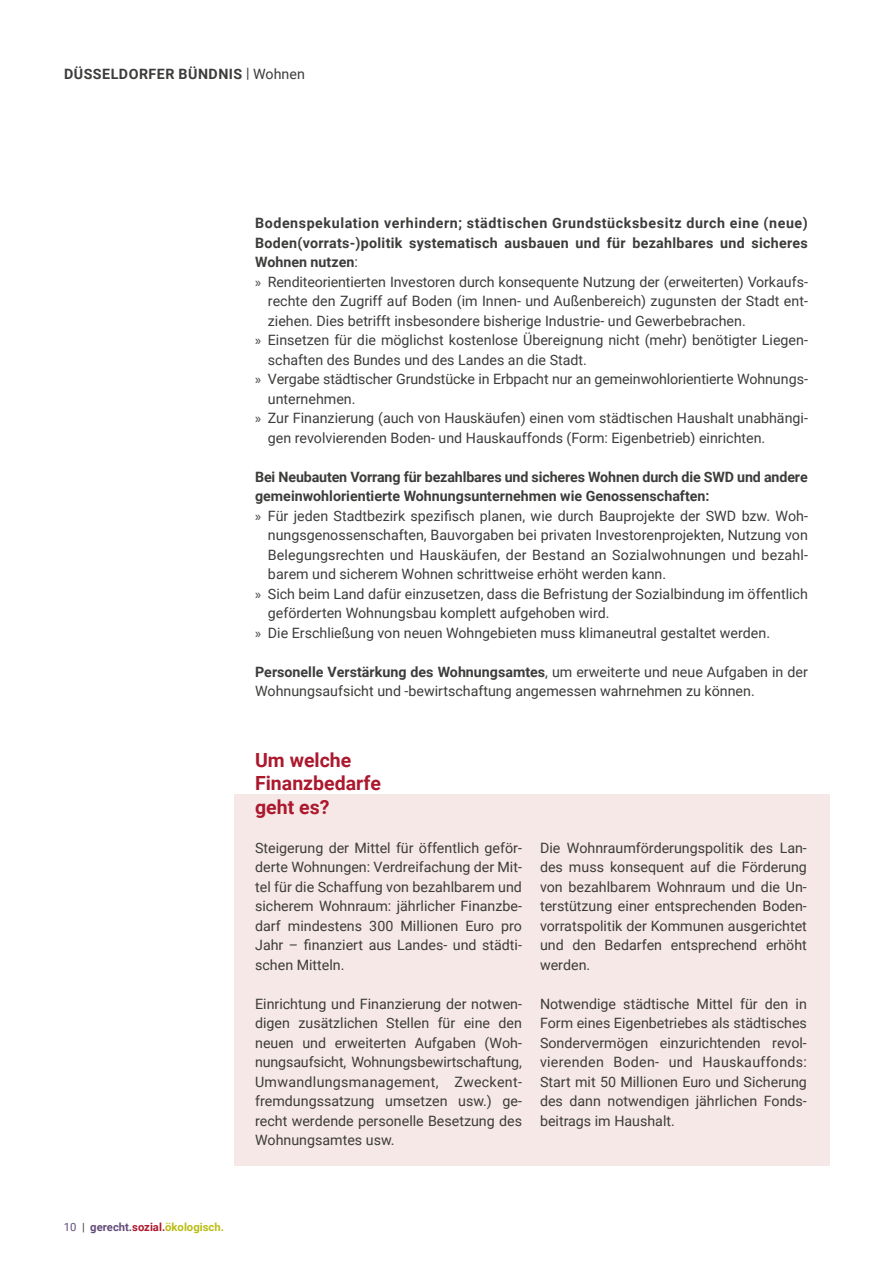
<style>
.page{position:relative;width:893px;height:1263px;background:#fff}
.page>*{position:absolute;margin:0;border:0;box-sizing:border-box;transform-origin:0 0}
.t1{font:700 19.5px/23.4px "Roboto";color:#ac182d}
.t2{font:14.25px/19.5px "Roboto";color:#3c3c3b;text-align:justify}
.t3{font:700 14.25px "Roboto";letter-spacing:.02em;color:#3c3c3b}
.t4{font:700 14.25px "Roboto";color:#3c3c3b}
.t5{font:700 14.25px "Roboto";letter-spacing:.04em;color:#3c3c3b}
.t6{font:700 14.25px "Roboto";letter-spacing:-.01em;color:#3c3c3b}
.t7{font:700 11.25px "Roboto";color:#b9be13}
.s1{font-weight:400}
.s2{font-family:"Myriad Pro"}
.s3{font-weight:700}
.s4{font-weight:400;color:#634d79}
.s5{font-weight:400;color:#3c3c3b}
.s6{color:#634d79}
.s7{color:#ac182d}
</style>
<div class="page">
<div style="left:234px;top:794px;width:595px;height:371px;background:#f6e8e6"></div>
<p class="t3" style="left:64px;top:63px;width:242px">DÜSSELDORFER BÜNDNIS <span class="s1">| Wohnen</span></p>
<p class="t5" style="left:255px;top:213px;width:554px">Bodenspekulation verhindern; städtischen Grundstücksbesitz durch eine (neue)</p>
<p class="t3" style="left:255px;top:233px;width:554px">Boden(vorrats-)politik systematisch ausbauen und für bezahlbares und sicheres</p>
<p class="t4" style="left:255px;top:252px;width:104px">Wohnen nutzen<span class="s1">:</span></p>
<p class="t2" style="left:255px;top:272px;width:554px"><span class="s2">»</span> Renditeorientierten Investoren durch konsequente Nutzung der (erweiterten) Vorkaufs-</p>
<p class="t2" style="left:268px;top:291px;width:542px">rechte den Zugriff auf Boden (im Innen- und Außenbereich) zugunsten der Stadt ent-</p>
<p class="t2" style="left:268px;top:311px;width:479px">ziehen. Dies betrifft insbesondere bisherige Industrie- und Gewerbebrachen.</p>
<p class="t2" style="left:255px;top:330px;width:554px"><span class="s2">»</span> Einsetzen für die möglichst kostenlose Übereignung nicht (mehr) benötigter Liegen-</p>
<p class="t2" style="left:268px;top:350px;width:321px">schaften des Bundes und des Landes an die Stadt.</p>
<p class="t2" style="left:255px;top:369px;width:554px"><span class="s2">»</span> Vergabe städtischer Grundstücke in Erbpacht nur an gemeinwohlorientierte Wohnungs-</p>
<p class="t2" style="left:268px;top:389px;width:89px">unternehmen.</p>
<p class="t2" style="left:255px;top:408px;width:554px"><span class="s2">»</span> Zur Finanzierung (auch von Hauskäufen) einen vom städtischen Haushalt unabhängi-</p>
<p class="t2" style="left:268px;top:428px;width:499px">gen revolvierenden Boden- und Hauskauffonds (Form: Eigenbetrieb) einrichten.</p>
<p class="t6" style="left:255px;top:467px;width:554px">Bei Neubauten Vorrang für bezahlbares und sicheres Wohnen durch die SWD und andere</p>
<p class="t4" style="left:255px;top:486px;width:456px">gemeinwohlorientierte Wohnungsunternehmen wie Genossenschaften:</p>
<p class="t2" style="left:255px;top:506px;width:554px"><span class="s2">»</span> Für jeden Stadtbezirk spezifisch planen, wie durch Bauprojekte der SWD bzw. Woh-</p>
<p class="t2" style="left:268px;top:525px;width:541px">nungsgenossenschaften, Bauvorgaben bei privaten Investorenprojekten, Nutzung von</p>
<p class="t2" style="left:268px;top:545px;width:542px">Belegungsrechten und Hauskäufen, der Bestand an Sozialwohnungen und bezahl-</p>
<p class="t2" style="left:268px;top:564px;width:400px">barem und sicherem Wohnen schrittweise erhöht werden kann.</p>
<p class="t2" style="left:255px;top:584px;width:554px"><span class="s2">»</span> Sich beim Land dafür einzusetzen, dass die Befristung der Sozialbindung im öffentlich</p>
<p class="t2" style="left:268px;top:603px;width:343px">geförderten Wohnungsbau komplett aufgehoben wird.</p>
<p class="t2" style="left:255px;top:622px;width:516px"><span class="s2">»</span> Die Erschließung von neuen Wohngebieten muss klimaneutral gestaltet werden.</p>
<p class="t2" style="left:255px;top:661px;width:554px"><span class="s3">Personelle Verstärkung des Wohnungsamtes</span>, um erweiterte und neue Aufgaben in der<br>Wohnungsaufsicht und -bewirtschaftung angemessen wahrnehmen zu können.</p>
<p class="t7" style="left:64px;top:1218px;width:162px"><span class="s4">10</span> <span class="s5">|</span> <span class="s6">gerecht.</span><span class="s7">sozial.</span>ökologisch.</p>
<h1 class="t1" style="left:255px;top:748px;width:127px">Um welche<br>Finanzbedarfe geht es?</h1>
<p class="t2" style="left:255px;top:837px;width:268px">Steigerung der Mittel für öffentlich geför&shy;derte Wohnungen: Verdreifachung der Mit&shy;tel für die Schaffung von bezahlbarem und sicherem Wohnraum: jährlicher Finanzbe&shy;darf mindestens 300 Millionen Euro pro Jahr – finanziert aus Landes- und städti&shy;schen Mitteln.</p>
<p class="t2" style="left:255px;top:993px;width:268px">Einrichtung und Finanzierung der notwen&shy;digen zusätzlichen Stellen für eine den neuen und erweiterten Aufgaben (Woh&shy;nungsaufsicht, Wohnungsbewirtschaftung, Umwandlungsmanagement, Zweckent&shy;fremdungssatzung umsetzen usw.) ge&shy;recht werdende personelle Besetzung des Wohnungsamtes usw.</p>
<p class="t2" style="left:540px;top:837px;width:268px">Die Wohnraumförderungspolitik des Lan&shy;des muss konsequent auf die Förderung von bezahlbarem Wohnraum und die Un&shy;terstützung einer entsprechenden Boden&shy;vorratspolitik der Kommunen ausgerichtet und den Bedarfen entsprechend erhöht werden.</p>
<p class="t2" style="left:540px;top:993px;width:268px">Notwendige städtische Mittel für den in Form eines Eigenbetriebes als städtisches Sondervermögen einzurichtenden revol&shy;vierenden Boden- und Hauskauffonds:<br>Start mit 50 Millionen Euro und Sicherung des dann notwendigen jährlichen Fonds&shy;beitrags im Haushalt.</p>
</div>
